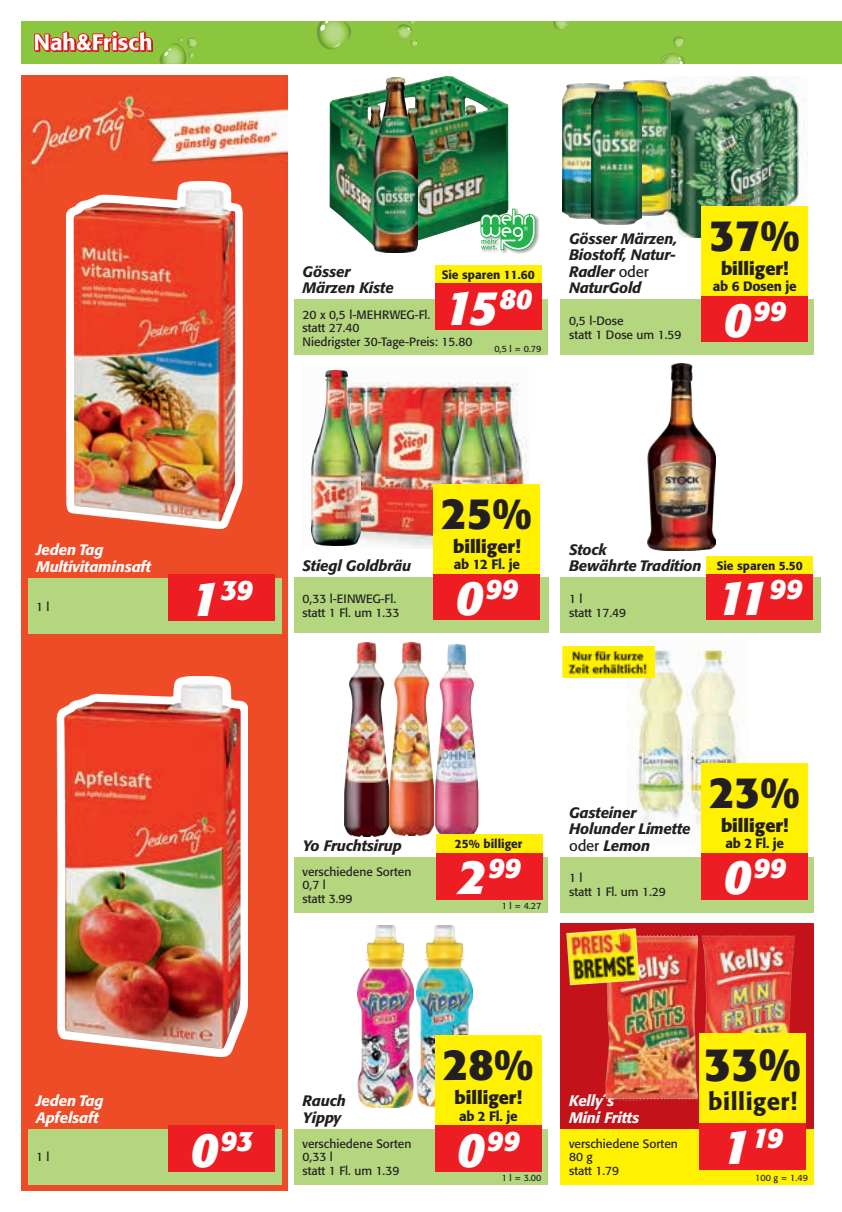
<style>
.page{position:relative;width:842px;height:1212px;background:#fff}
.page>*{position:absolute;margin:0;border:0;box-sizing:border-box;transform-origin:0 0}
.t1{font:italic 700 48px "Formata Std";color:#fff}
.t2{font:700 46.5px "Formata Std";color:#231f20}
.t3{font:700 43.5px "Formata Std";color:#231f20}
.t4{font:italic 700 28.05px "Formata Std";letter-spacing:.005em;color:#fff}
.t5{font:500 24px "Formata Std";letter-spacing:.02em;color:#231f20}
.t6{font:700 18px "Formata Std";color:#231f20}
.t7{font:italic 500 15px/16.5px "Formata Std";letter-spacing:-.01em;color:#231f20}
.t8{font:italic 500 15px/16.5px "Formata Std";letter-spacing:-.01em;color:#fff}
.t9{font:500 13.5px "Formata Std";letter-spacing:-.02em;color:#231f20}
.t10{font:12px/13.5px "Formata Std";color:#231f20}
.t11{font:500 12px "Formata Std";color:#231f20}
.t12{font:9px "Formata Std";color:#231f20}
.s1{font-weight:400;font-style:normal}
.s2{font-size:48px}
</style>
<div class="page">
<div style="left:560px;top:923px;width:254px;height:261px;background:#c4121a"></div>
<div style="left:21px;top:21px;width:821px;height:43px;background:#8bc63e"></div>
<svg style="left:159px;top:37px;width:39px;height:27px"></svg>
<svg style="left:553px;top:21px;width:16px;height:9px"></svg>
<svg style="left:397px;top:21px;width:21px;height:26px"></svg>
<svg style="left:661px;top:36px;width:24px;height:28px"></svg>
<svg style="left:316px;top:21px;width:35px;height:29px"></svg>
<svg style="left:34px;top:31px;width:119px;height:21px"></svg>
<div style="left:21px;top:76px;width:267px;height:1115px;background:#ed4c27"></div>
<img style="left:24px;top:89px;width:264px;height:81px">
<img style="left:646px;top:77px;width:162px;height:161px">
<img style="left:622px;top:81px;width:48px;height:135px">
<img style="left:357px;top:926px;width:56px;height:182px">
<img style="left:417px;top:925px;width:56px;height:182px">
<img style="left:627px;top:650px;width:60px;height:174px">
<img style="left:687px;top:640px;width:53px;height:205px">
<img style="left:311px;top:370px;width:217px;height:179px">
<div style="left:294px;top:578px;width:255px;height:55px;background:#b3d67f"></div>
<img style="left:647px;top:363px;width:69px;height:188px">
<div style="left:561px;top:578px;width:260px;height:55px;background:#b3d67f"></div>
<div style="left:707px;top:573px;width:106px;height:47px;background:#ee1d23"></div>
<div style="left:707px;top:556px;width:106px;height:17px;background:#fff101"></div>
<div style="left:561px;top:300px;width:253px;height:55px;background:#b3d67f"></div>
<div style="left:294px;top:300px;width:254px;height:55px;background:#b3d67f"></div>
<div style="left:702px;top:296px;width:106px;height:46px;background:#ee1d23"></div>
<div style="left:702px;top:206px;width:106px;height:90px;background:#fff101"></div>
<div style="left:435px;top:283px;width:106px;height:47px;background:#ee1d23"></div>
<div style="left:435px;top:266px;width:106px;height:17px;background:#fff101"></div>
<img style="left:330px;top:76px;width:178px;height:169px">
<img style="left:373px;top:78px;width:45px;height:175px">
<div style="left:561px;top:1129px;width:253px;height:55px;background:#fff101"></div>
<img style="left:606px;top:935px;width:91px;height:165px">
<img style="left:702px;top:935px;width:92px;height:98px">
<div style="left:294px;top:1129px;width:254px;height:55px;background:#b3d67f"></div>
<div style="left:435px;top:1125px;width:106px;height:46px;background:#ee1d23"></div>
<div style="left:435px;top:1035px;width:106px;height:90px;background:#fff101"></div>
<div style="left:561px;top:857px;width:253px;height:55px;background:#b3d67f"></div>
<div style="left:702px;top:853px;width:106px;height:46px;background:#ee1d23"></div>
<div style="left:702px;top:763px;width:106px;height:90px;background:#fff101"></div>
<div style="left:294px;top:857px;width:254px;height:55px;background:#b3d67f"></div>
<div style="left:28px;top:1129px;width:253px;height:55px;background:#b3d67f"></div>
<div style="left:169px;top:1125px;width:106px;height:46px;background:#ee1d23"></div>
<svg style="left:57px;top:676px;width:191px;height:380px;fill:#fff"></svg>
<img style="left:64px;top:683px;width:177px;height:366px">
<div style="left:28px;top:578px;width:253px;height:56px;background:#b3d67f"></div>
<div style="left:169px;top:574px;width:106px;height:47px;background:#ee1d23"></div>
<svg style="left:66px;top:181px;width:177px;height:348px;fill:#fff"></svg>
<img style="left:74px;top:189px;width:161px;height:332px">
<img style="left:312px;top:371px;width:48px;height:175px">
<div style="left:434px;top:573px;width:106px;height:47px;background:#ee1d23"></div>
<div style="left:434px;top:484px;width:106px;height:89px;background:#fff101"></div>
<img style="left:344px;top:642px;width:90px;height:194px">
<img style="left:435px;top:644px;width:44px;height:190px">
<img style="left:563px;top:83px;width:47px;height:135px">
<img style="left:591px;top:89px;width:51px;height:135px">
<div style="left:480px;top:208px;width:59px;height:46px;background:#231f20;opacity:.4"></div>
<svg style="left:480px;top:209px;width:55px;height:41px"></svg>
<div style="left:699px;top:1123px;width:107px;height:46px;background:#ee1d23"></div>
<div style="left:699px;top:1033px;width:107px;height:90px;background:#fff101"></div>
<img style="left:566px;top:928px;width:79px;height:71px">
<img style="left:563px;top:646px;width:92px;height:32px">
<div style="left:436px;top:853px;width:107px;height:46px;background:#ee1d23"></div>
<div style="left:436px;top:834px;width:107px;height:19px;background:#fff101"></div>
<p class="t7" style="left:303px;top:263px;width:93px">Gösser<br>Märzen Kiste</p>
<p class="t11" style="left:442px;top:267px;width:95px">Sie sparen 11.60</p>
<h1 class="t1" style="left:444px;top:278px;width:89px">15<sup>80</sup></h1>
<p class="t10" style="left:303px;top:307px;width:171px">20 x 0,5 l-MEHRWEG-Fl.<br>statt 27.40<br>Niedrigster 30-Tage-Preis: 15.80</p>
<p class="t12" style="left:494px;top:343px;width:49px">0,5 l = 0.79</p>
<p class="t7" style="left:569px;top:230px;width:110px">Gösser Märzen,<br>Biostoff, Natur-<br>Radler <span class="s1">oder<br></span>NaturGold</p>
<p class="t10" style="left:569px;top:314px;width:114px">0,5 l-Dose<br>statt 1 Dose um 1.59</p>
<h3 class="t3" style="left:709px;top:208px;width:92px">37%</h3>
<h3 class="t6" style="left:721px;top:257px;width:69px">billiger!</h3>
<p class="t9" style="left:713px;top:278px;width:85px">ab 6 Dosen je</p>
<h3 class="t4" style="left:723px;top:294px;width:64px"><span class="s2">0</span>99</h3>
<p class="t8" style="left:36px;top:542px;width:116px">Jeden Tag<br>Multivitaminsaft</p>
<p class="t10" style="left:36px;top:599px;width:15px">1 l</p>
<h3 class="t4" style="left:191px;top:572px;width:64px"><span class="s2">1</span>39</h3>
<p class="t7" style="left:303px;top:558px;width:110px">Stiegl Goldbräu</p>
<p class="t10" style="left:303px;top:592px;width:98px">0,33 l-EINWEG-Fl. statt 1 Fl. um 1.33</p>
<h3 class="t3" style="left:442px;top:486px;width:92px">25%</h3>
<h3 class="t6" style="left:453px;top:535px;width:69px">billiger!</h3>
<p class="t9" style="left:454px;top:556px;width:68px">ab 12 Fl. je</p>
<h3 class="t4" style="left:455px;top:572px;width:64px"><span class="s2">0</span>99</h3>
<p class="t7" style="left:569px;top:541px;width:134px">Stock<br>Bewährte Tradition</p>
<p class="t10" style="left:569px;top:592px;width:58px">1 l<br>statt 17.49</p>
<p class="t11" style="left:717px;top:558px;width:88px">Sie sparen 5.50</p>
<h1 class="t1" style="left:717px;top:568px;width:87px">11<sup>99</sup></h1>
<p class="t8" style="left:36px;top:1092px;width:69px">Jeden Tag<br>Apfelsaft</p>
<p class="t10" style="left:36px;top:1150px;width:15px">1 l</p>
<p class="t7" style="left:303px;top:837px;width:101px">Yo Fruchtsirup</p>
<p class="t10" style="left:303px;top:864px;width:110px">verschiedene Sorten<br>0,7 l<br>statt 3.99</p>
<p class="t11" style="left:455px;top:837px;width:69px">25% billiger</p>
<h3 class="t4" style="left:458px;top:851px;width:64px"><span class="s2">2</span> 99</h3>
<p class="t12" style="left:502px;top:900px;width:41px">1 l = 4.27</p>
<p class="t7" style="left:569px;top:804px;width:123px">Gasteiner<br>Holunder Limette <span class="s1">oder</span> Lemon</p>
<p class="t10" style="left:569px;top:871px;width:98px">1 l<br>statt 1 Fl. um 1.29</p>
<h3 class="t3" style="left:709px;top:765px;width:92px">23%</h3>
<h3 class="t6" style="left:721px;top:814px;width:69px">billiger!</h3>
<p class="t9" style="left:725px;top:835px;width:60px">ab 2 Fl. je</p>
<h3 class="t4" style="left:723px;top:851px;width:64px"><span class="s2">0</span>99</h3>
<h3 class="t4" style="left:191px;top:1123px;width:64px"><span class="s2">0</span>93</h3>
<p class="t7" style="left:303px;top:1092px;width:45px">Rauch<br>Yippy</p>
<p class="t10" style="left:303px;top:1137px;width:110px">verschiedene Sorten<br>0,33 l<br>statt 1 Fl. um 1.39</p>
<h3 class="t3" style="left:443px;top:1038px;width:92px">28%</h3>
<h3 class="t6" style="left:455px;top:1087px;width:69px">billiger!</h3>
<p class="t9" style="left:459px;top:1107px;width:60px">ab 2 Fl. je</p>
<p class="t8" style="left:569px;top:1092px;width:72px">Kelly´s<br>Mini Fritts</p>
<h2 class="t2" style="left:704px;top:1036px;width:98px">33%</h2>
<h3 class="t5" style="left:708px;top:1087px;width:90px">billiger!</h3>
<h3 class="t4" style="left:457px;top:1123px;width:64px"><span class="s2">0</span>99</h3>
<p class="t12" style="left:502px;top:1173px;width:41px">1 l = 3.00</p>
<p class="t10" style="left:569px;top:1137px;width:110px">verschiedene Sorten<br>80 g<br>statt 1.79</p>
<h3 class="t4" style="left:722px;top:1121px;width:63px"><span class="s2">1</span>19</h3>
<p class="t12" style="left:755px;top:1173px;width:54px">100 g = 1.49</p>
</div>
